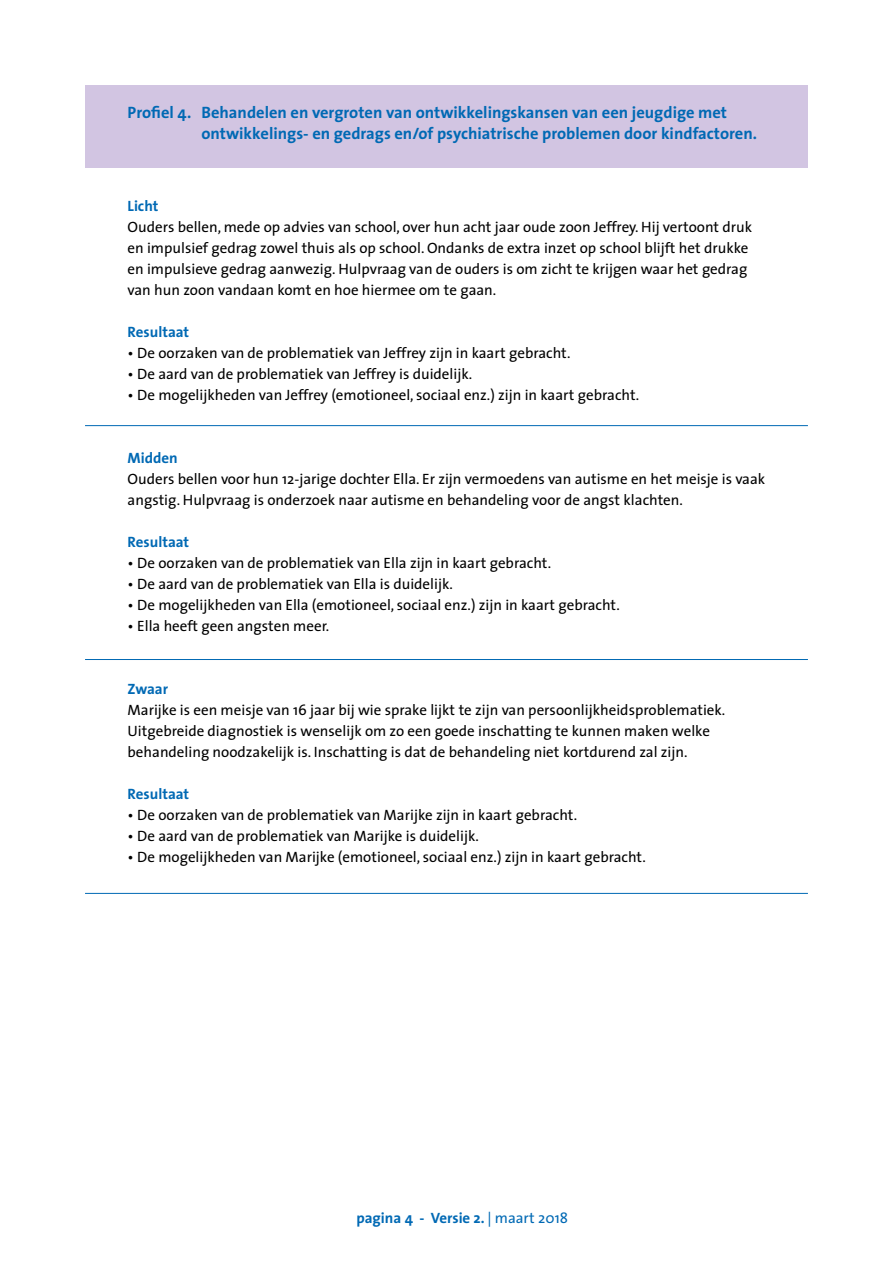
<style>
.page{position:relative;width:893px;height:1263px;background:#fff}
.page>*{position:absolute;margin:0;border:0;box-sizing:border-box;transform-origin:0 0}
.t1{font:700 16.5px/21px "The Sans";color:#0069b4}
.t2{font:15px/21px "The Sans";color:#000}
.t3{font:700 15px "The Sans";color:#0069b4}
.s1{font-weight:400}
</style>
<div class="page">
<div style="left:85px;top:85px;width:723px;height:82px;background:#d2c5e2"></div>
<hr style="left:85px;top:425px;width:723px;height:1px;background:#0069b4">
<hr style="left:85px;top:659px;width:723px;height:1px;background:#0069b4">
<hr style="left:85px;top:893px;width:723px;height:1px;background:#0069b4">
<p class="t1" style="left:201px;top:101px;width:557px;text-indent:-74px">Profiel 4. Behandelen en vergroten van ontwikkelingskansen van een jeugdige met ontwikkelings- en gedrags en/of psychiatrische problemen door kindfactoren.</p>
<p class="t3" style="left:128px;top:193px;width:32px">Licht</p>
<p class="t2" style="left:128px;top:216px;width:626px">Ouders bellen, mede op advies van school, over hun acht jaar oude zoon Jeffrey. Hij vertoont druk en impulsief gedrag zowel thuis als op school. Ondanks de extra inzet op school blijft het drukke en impulsieve gedrag aanwezig. Hulpvraag van de ouders is om zicht te krijgen waar het gedrag van hun zoon vandaan komt en hoe hiermee om te gaan.</p>
<p class="t3" style="left:128px;top:319px;width:63px">Resultaat</p>
<p class="t2" style="left:128px;top:342px;width:444px">• De oorzaken van de problematiek van Jeffrey zijn in kaart gebracht.</p>
<p class="t2" style="left:128px;top:363px;width:346px">• De aard van de problematiek van Jeffrey is duidelijk.</p>
<p class="t2" style="left:128px;top:384px;width:513px">• De mogelijkheden van Jeffrey (emotioneel, sociaal enz.) zijn in kaart gebracht.</p>
<p class="t3" style="left:128px;top:445px;width:52px">Midden</p>
<p class="t2" style="left:128px;top:468px;width:639px">Ouders bellen voor hun 12-jarige dochter Ella. Er zijn vermoedens van autisme en het meisje is vaak angstig. Hulpvraag is onderzoek naar autisme en behandeling voor de angst klachten.</p>
<p class="t3" style="left:128px;top:529px;width:63px">Resultaat</p>
<p class="t2" style="left:128px;top:552px;width:425px">• De oorzaken van de problematiek van Ella zijn in kaart gebracht.</p>
<p class="t2" style="left:128px;top:573px;width:327px">• De aard van de problematiek van Ella is duidelijk.</p>
<p class="t2" style="left:128px;top:594px;width:494px">• De mogelijkheden van Ella (emotioneel, sociaal enz.) zijn in kaart gebracht.</p>
<p class="t2" style="left:128px;top:615px;width:203px">• Ella heeft geen angsten meer.</p>
<p class="t3" style="left:128px;top:676px;width:42px">Zwaar</p>
<p class="t2" style="left:128px;top:699px;width:599px">Marijke is een meisje van 16 jaar bij wie sprake lijkt te zijn van persoonlijkheidsproblematiek.<br>Uitgebreide diagnostiek is wenselijk om zo een goede inschatting te kunnen maken welke behandeling noodzakelijk is. Inschatting is dat de behandeling niet kortdurend zal zijn.</p>
<p class="t3" style="left:128px;top:781px;width:63px">Resultaat</p>
<p class="t2" style="left:128px;top:804px;width:451px">• De oorzaken van de problematiek van Marijke zijn in kaart gebracht.</p>
<p class="t2" style="left:128px;top:825px;width:353px">• De aard van de problematiek van Marijke is duidelijk.</p>
<p class="t2" style="left:128px;top:846px;width:520px">• De mogelijkheden van Marijke (emotioneel, sociaal enz.) zijn in kaart gebracht.</p>
<p class="t3" style="left:356px;top:1205px;width:213px">pagina 4 - Versie 2. <span class="s1">| maart 2018</span></p>
</div>
